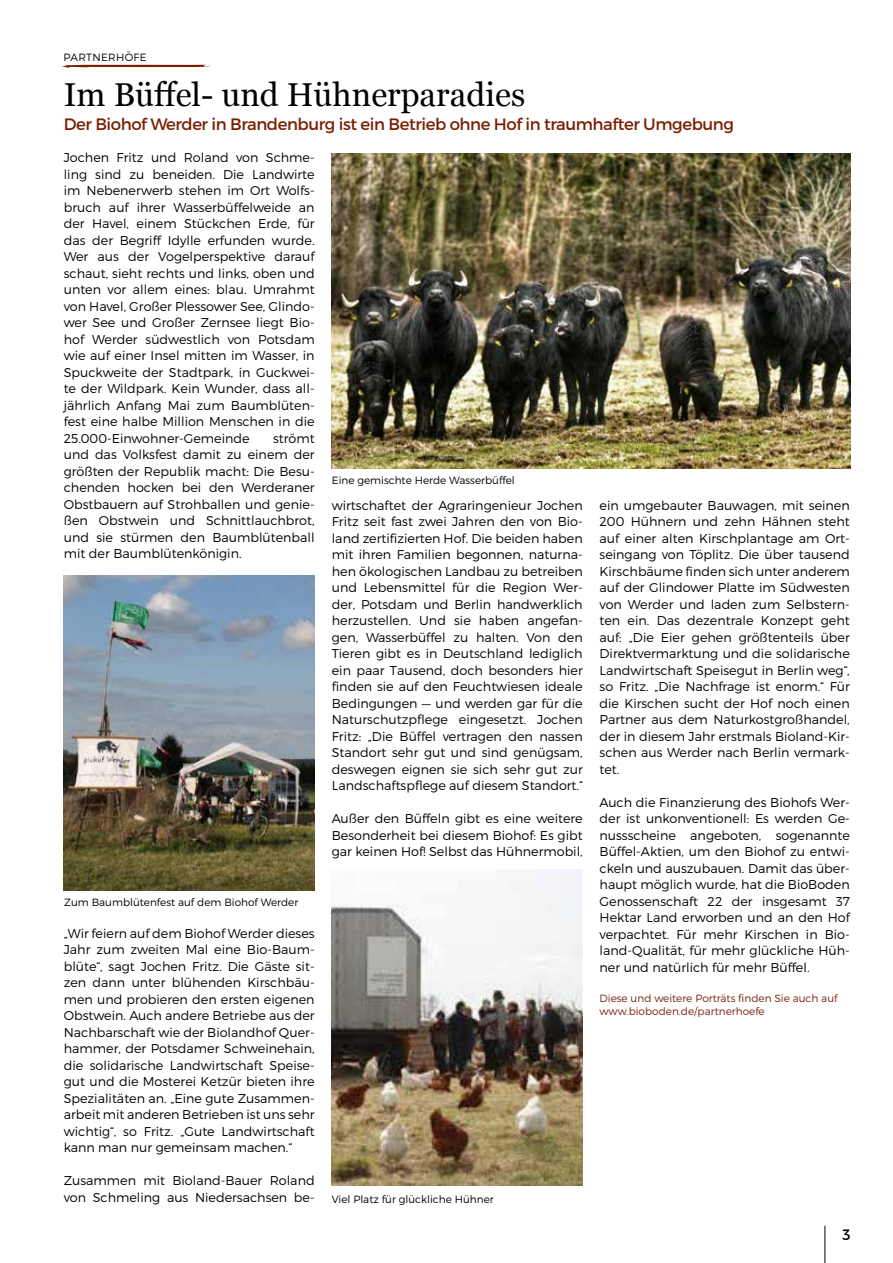
<style>
.page{position:relative;width:893px;height:1263px;background:#fff}
.page>*{position:absolute;margin:0;border:0;box-sizing:border-box;transform-origin:0 0}
.t1{font:33px "Georgia";color:#000}
.t2{font:16.5px "Montserrat";letter-spacing:-.025em;color:#791f00}
.t3{font:15px "Montserrat";color:#000}
.t4{font:300 12.75px/16.5px "Montserrat";color:#000;text-align:justify}
.t5{font:300 10.5px "Montserrat";color:#000}
.t6{font:300 10.5px/13.5px "Montserrat";color:#78210f}
.t7{font:300 10.5px "Montserrat";letter-spacing:.03em;color:#000}
</style>
<div class="page">
<svg style="left:62px;top:65px;width:149px;height:3px"></svg>
<hr style="left:824px;top:1226px;width:1px;height:37px;background:#000">
<img style="left:64px;top:575px;width:251px;height:316px">
<img style="left:332px;top:870px;width:251px;height:315px">
<img style="left:332px;top:153px;width:518px;height:316px">
<p class="t7" style="left:64px;top:51px;width:85px">PARTNERHÖFE</p>
<h1 class="t1" style="left:64px;top:71px;width:463px">Im Büffel- und Hühnerparadies</h1>
<p class="t2" style="left:64px;top:114px;width:672px">Der Biohof Werder in Brandenburg ist ein Betrieb ohne Hof in traumhafter Umgebung</p>
<p class="t4" style="left:64px;top:149px;width:252px">Jochen Fritz und Roland von Schme&shy;ling sind zu beneiden. Die Landwirte im Nebenerwerb stehen im Ort Wolfs&shy;bruch auf ihrer Wasserbüffelweide an der Havel, einem Stückchen Erde, für das der Begriff Idylle erfunden wurde.<br>Wer aus der Vogelperspektive darauf schaut, sieht rechts und links, oben und unten vor allem eines: blau. Umrahmt von Havel, Großer Plessower See, Glindo&shy;wer See und Großer Zernsee liegt Bio&shy;hof Werder südwestlich von Potsdam wie auf einer Insel mitten im Wasser, in Spuckweite der Stadtpark, in Guckwei&shy;te der Wildpark. Kein Wunder, dass all&shy;jährlich Anfang Mai zum Baumblüten&shy;fest eine halbe Million Menschen in die 25.000-Einwohner-Gemeinde</p>
<p class="t4" style="left:64px;top:430px;width:252px;text-indent:209px">strömt und das Volksfest damit zu einem der größten der Republik macht: Die Besu&shy;chenden hocken bei den Werderaner Obstbauern auf Strohballen und genie&shy;ßen Obstwein und Schnittlauchbrot, und sie stürmen den Baumblütenball mit der Baumblütenkönigin.</p>
<p class="t5" style="left:64px;top:896px;width:236px">Zum Baumblütenfest auf dem Biohof Werder</p>
<p class="t4" style="left:64px;top:925px;width:252px">„Wir feiern auf dem Biohof Werder dieses Jahr zum zweiten Mal eine Bio-Baum&shy;blüte“, sagt Jochen Fritz. Die Gäste sit&shy;zen dann unter blühenden Kirschbäu&shy;men und probieren den ersten eigenen Obstwein. Auch andere Betriebe aus der Nachbarschaft wie der Biolandhof Quer&shy;hammer, der Potsdamer Schweinehain, die solidarische Landwirtschaft Speise&shy;gut und die Mosterei Ketzür bieten ihre Spezialitäten an. „Eine gute Zusammen&shy;arbeit mit anderen Betrieben ist uns sehr wichtig“, so Fritz. „Gute Landwirtschaft kann man nur gemeinsam machen.“</p>
<p class="t4" style="left:64px;top:1172px;width:252px">Zusammen mit Bioland-Bauer Roland von Schmeling aus Niedersachsen be-</p>
<p class="t5" style="left:332px;top:474px;width:185px">Eine gemischte Herde Wasserbüffel</p>
<p class="t4" style="left:332px;top:497px;width:252px">wirtschaftet der Agraringenieur Jochen Fritz seit fast zwei Jahren den von Bio&shy;land zertifizierten Hof. Die beiden haben mit ihren Familien begonnen, naturna&shy;hen ökologischen Landbau zu betreiben und Lebensmittel für die Region Wer&shy;der, Potsdam und Berlin handwerklich herzustellen. Und sie haben angefan&shy;gen, Wasserbüffel zu halten. Von den Tieren gibt es in Deutschland lediglich ein paar Tausend, doch besonders hier finden sie auf den Feuchtwiesen ideale Bedingungen — und werden gar für die Naturschutzpflege eingesetzt. Jochen Fritz: „Die Büffel vertragen den nassen Standort sehr gut und sind genügsam, deswegen eignen sie sich sehr gut zur Landschaftspflege auf diesem Standort.“</p>
<p class="t4" style="left:332px;top:810px;width:252px">Außer den Büffeln gibt es eine weitere Besonderheit bei diesem Biohof: Es gibt gar keinen Hof! Selbst das Hühnermobil,</p>
<p class="t5" style="left:332px;top:1193px;width:164px">Viel Platz für glückliche Hühner</p>
<p class="t4" style="left:600px;top:497px;width:252px">ein umgebauter Bauwagen, mit seinen 200 Hühnern und zehn Hähnen steht auf einer alten Kirschplantage am Ort&shy;seingang von Töplitz. Die über tausend Kirschbäume finden sich unter anderem auf der Glindower Platte im Südwesten von Werder und laden zum Selbstern&shy;ten ein. Das dezentrale Konzept geht auf: „Die Eier gehen größtenteils über Direktvermarktung und die solidarische Landwirtschaft Speisegut in Berlin weg“, so Fritz. „Die Nachfrage ist enorm.“ Für die Kirschen sucht der Hof noch einen Partner aus dem Naturkostgroßhandel, der in diesem Jahr erstmals Bioland-Kir&shy;schen aus Werder nach Berlin vermark&shy;tet.</p>
<p class="t4" style="left:600px;top:794px;width:252px">Auch die Finanzierung des Biohofs Wer&shy;der ist unkonventionell: Es werden Ge&shy;nussscheine angeboten, sogenannte Büffel-Aktien, um den Biohof zu entwi&shy;ckeln und auszubauen. Damit das über&shy;haupt möglich wurde, hat die BioBoden Genossenschaft 22 der insgesamt 37<br>Hektar Land erworben und an den Hof verpachtet. Für mehr Kirschen in Bio&shy;land-Qualität, für mehr glückliche Hüh&shy;ner und natürlich für mehr Büffel.</p>
<p class="t6" style="left:600px;top:991px;width:239px">Diese und weitere Porträts finden Sie auch auf www.bioboden.de/partnerhoefe</p>
<p class="t3" style="left:842px;top:1226px;width:10px">3</p>
</div>
